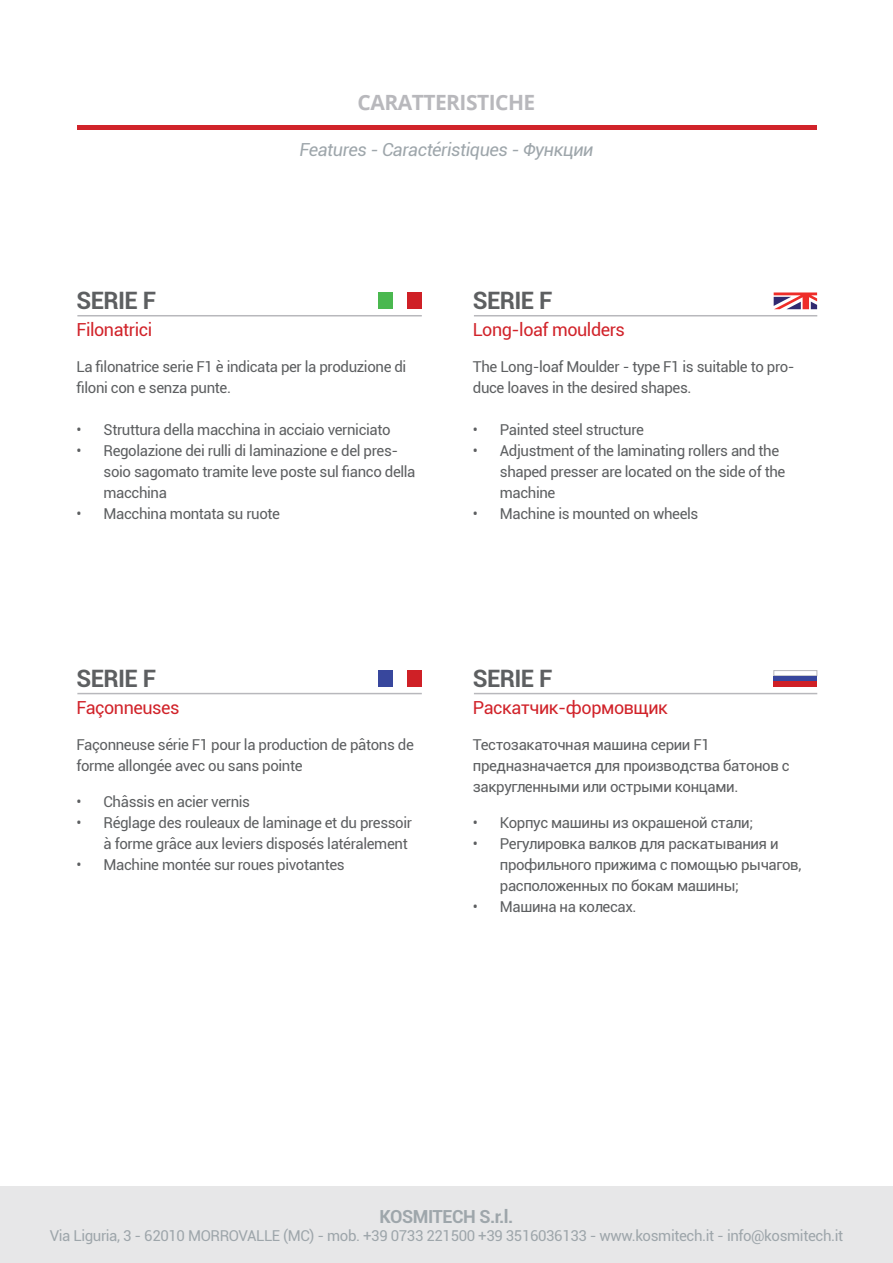
<style>
.page{position:relative;width:893px;height:1263px;background:#fff}
.page>*{position:absolute;margin:0;border:0;box-sizing:border-box;transform-origin:0 0}
.t1{font:700 24px "Roboto";letter-spacing:-.025em;color:#5d5f61}
.t2{font:700 21px "Open Sans";letter-spacing:-.025em;color:#b8b8bc}
.t3{font:18px "Roboto";letter-spacing:-.025em;color:#d1232a}
.t4{font:italic 18px "Roboto";letter-spacing:-.025em;color:#9ea6ab}
.t5{font:700 18px "Roboto";letter-spacing:-.025em;color:#9ea6ab}
.t6{font:15px/21px "Roboto";letter-spacing:-.025em;color:#5d5f61}
.t7{font:15px "Roboto";letter-spacing:-.025em;color:#9ea6ab}
</style>
<div class="page">
<div style="left:0;top:1186px;width:893px;height:77px;background:#e7e7e8"></div>
<div style="left:77px;top:125px;width:739px;height:5px;background:#d1232a"></div>
<hr style="left:77px;top:315px;width:345px;height:1px;background:#b8b8bc">
<div style="left:378px;top:293px;width:15px;height:16px;background:#4ab84f"></div>
<div style="left:407px;top:293px;width:15px;height:16px;background:#cf2026"></div>
<svg style="left:774px;top:670px;width:43px;height:6px"></svg>
<div style="left:774px;top:676px;width:43px;height:5px;background:#38479d"></div>
<div style="left:774px;top:681px;width:43px;height:6px;background:#cf2026"></div>
<hr style="left:77px;top:693px;width:345px;height:1px;background:#b8b8bc">
<hr style="left:474px;top:315px;width:343px;height:1px;background:#b8b8bc">
<div style="left:378px;top:670px;width:15px;height:17px;background:#38479d"></div>
<div style="left:407px;top:670px;width:15px;height:17px;background:#cf2026"></div>
<hr style="left:474px;top:693px;width:343px;height:1px;background:#b8b8bc">
<svg style="left:774px;top:292px;width:43px;height:17px"></svg>
<h2 class="t2" style="left:358px;top:88px;width:179px">CARATTERISTICHE</h2>
<p class="t4" style="left:300px;top:137px;width:295px">Features - Caractéristiques - Функции</p>
<h1 class="t1" style="left:77px;top:284px;width:81px">SERIE F</h1>
<p class="t3" style="left:77px;top:317px;width:77px">Filonatrici</p>
<p class="t6" style="left:77px;top:356px;width:331px">La filonatrice serie F1 è indicata per la produzione di filoni con e senza punte.</p>
<p class="t6" style="left:77px;top:419px;width:316px">• Struttura della macchina in acciaio verniciato</p>
<p class="t6" style="left:104px;top:440px;width:313px;text-indent:-27px">• Regolazione dei rulli di laminazione e del pres&shy;soio sagomato tramite leve poste sul fianco della macchina</p>
<p class="t6" style="left:77px;top:503px;width:205px">• Macchina montata su ruote</p>
<h1 class="t1" style="left:473px;top:284px;width:81px">SERIE F</h1>
<p class="t3" style="left:473px;top:317px;width:154px">Long-loaf moulders</p>
<p class="t6" style="left:473px;top:356px;width:323px">The Long-loaf Moulder - type F1 is suitable to pro&shy;duce loaves in the desired shapes.</p>
<p class="t6" style="left:473px;top:419px;width:173px">• Painted steel structure</p>
<p class="t6" style="left:500px;top:440px;width:287px;text-indent:-27px">• Adjustment of the laminating rollers and the shaped presser are located on the side of the machine</p>
<p class="t6" style="left:473px;top:503px;width:227px">• Machine is mounted on wheels</p>
<h1 class="t1" style="left:77px;top:662px;width:81px">SERIE F</h1>
<p class="t3" style="left:77px;top:695px;width:104px">Façonneuses</p>
<p class="t6" style="left:77px;top:734px;width:339px">Façonneuse série F1 pour la production de pâtons de forme allongée avec ou sans pointe</p>
<p class="t6" style="left:77px;top:791px;width:175px">• Châssis en acier vernis</p>
<p class="t6" style="left:77px;top:812px;width:337px;text-align:right">• Réglage des rouleaux de laminage et du pressoir à forme grâce aux leviers disposés latéralement</p>
<p class="t6" style="left:77px;top:854px;width:270px">• Machine montée sur roues pivotantes</p>
<h1 class="t1" style="left:473px;top:662px;width:81px">SERIE F</h1>
<p class="t3" style="left:473px;top:695px;width:197px">Раскатчик-формовщик</p>
<p class="t6" style="left:473px;top:734px;width:318px">Тестозакаточная машина серии F1 предназначается для производства батонов с закругленными или острыми концами.</p>
<p class="t6" style="left:473px;top:812px;width:282px">• Корпус машины из окрашеной стали;</p>
<p class="t6" style="left:500px;top:833px;width:303px;text-indent:-27px">• Регулировка валков для раскатывания и профильного прижима с помощью рычагов, расположенных по бокам машины;</p>
<p class="t6" style="left:473px;top:896px;width:165px">• Машина на колесах.</p>
<p class="t5" style="left:379px;top:1204px;width:136px">KOSMITECH S.r.l.</p>
<p class="t7" style="left:50px;top:1225px;width:795px">Via Liguria, 3 - 62010 MORROVALLE (MC) - mob. +39 0733 221500 +39 3516036133 - www.kosmitech.it - info@kosmitech.it</p>
</div>
